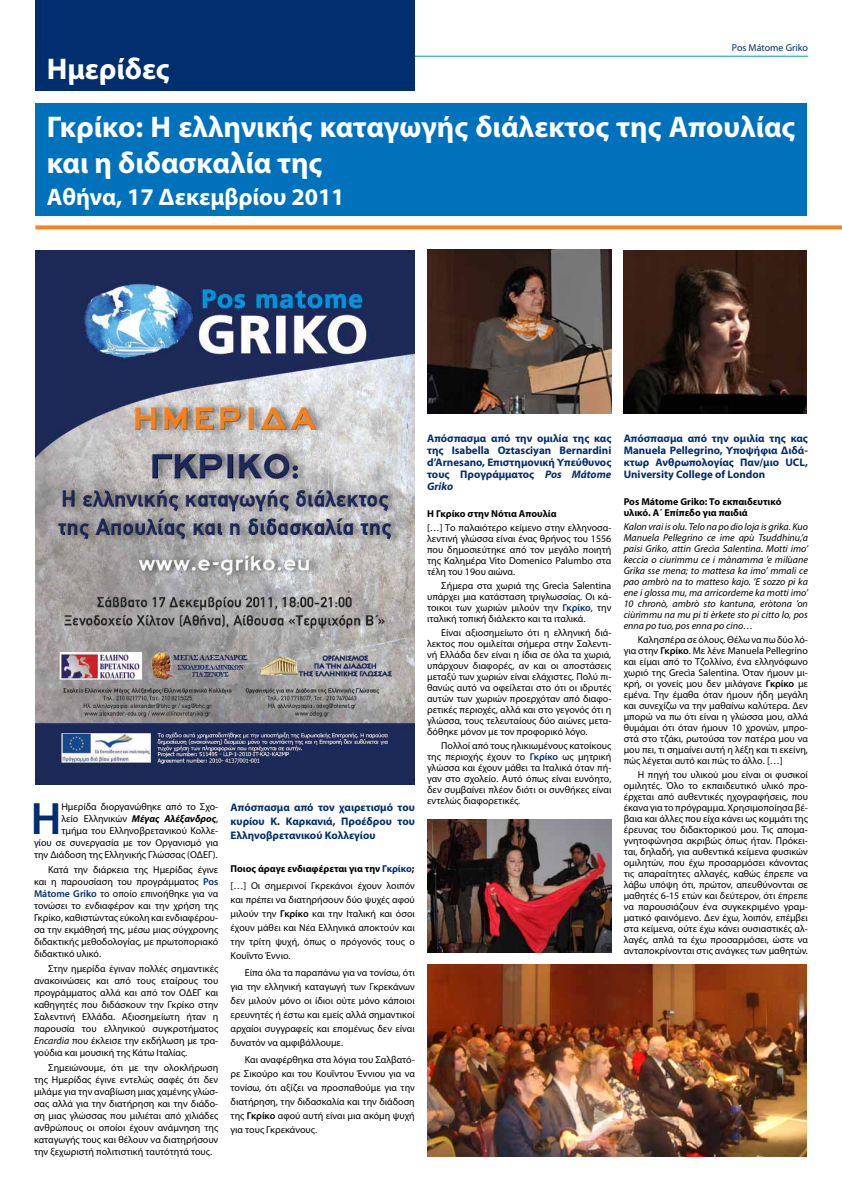
<style>
.page{position:relative;width:842px;height:1191px;background:#fff}
.page>*{position:absolute;margin:0;border:0;box-sizing:border-box;transform-origin:0 0}
.t1{font:600 45.6px "Myriad Pro";color:#002e6e}
.t2{font:700 30px/36px "Myriad Pro";color:#fff}
.t3{font:700 24px "Myriad Pro";color:#fff}
.t4{font:700 11px/12px "Myriad Pro";color:#002e6e;text-align:justify}
.t5{font:10px/11px "Myriad Pro";color:#000;text-align:justify}
.t6{font:italic 10px/11px "Myriad Pro";color:#000;text-align:justify}
.t7{font:700 10px/11px "Myriad Pro";color:#000}
.t8{font:10px "Myriad Pro";color:#002e6e}
.s1{font-weight:700;font-style:italic}
.s2{font-weight:600;color:#002e6e}
.s3{font-style:italic}
.s4{font-weight:700}
.s5{font-weight:700;color:#002e6e}
.s6{font-weight:600}
</style>
<div class="page">
<hr style="left:47px;top:56px;width:761px;height:1px;background:#0095da">
<img style="left:427px;top:249px;width:184px;height:165px">
<img style="left:624px;top:250px;width:182px;height:164px">
<img style="left:35px;top:250px;width:380px;height:534px">
<div style="left:35px;top:103px;width:771px;height:113px;background:#0072bc"></div>
<svg style="left:35px;top:225px;width:807px;height:4px;background:#f68f38"></svg>
<div style="left:35px;top:0;width:380px;height:91px;background:#002e6e"></div>
<img style="left:427px;top:964px;width:379px;height:193px">
<img style="left:427px;top:819px;width:184px;height:133px">
<h2 class="t2" style="left:47px;top:50px;width:124px">Ημερίδες</h2>
<p class="t8" style="left:732px;top:42px;width:78px">Pos Mátome Griko</p>
<h2 class="t2" style="left:47px;top:108px;width:750px">Γκρίκο: Η ελληνικής καταγωγής διάλεκτος της Απουλίας και η διδασκαλία της</h2>
<h3 class="t3" style="left:47px;top:181px;width:299px">Αθήνα, 17 Δεκεμβρίου 2011</h3>
<p class="t5" style="left:34px;top:800px;width:186px;line-height:12px;text-align:right">Ημερίδα διοργανώθηκε από το Σχο-<br>λείο Ελληνικών <span class="s1">Μέγας Αλέξανδρος</span>, τμήμα του Ελληνοβρετανικού Κολλε-<br>γίου σε συνεργασία με τον Οργανισμό για την Διάδοση της Ελληνικής Γλώσσας (ΟΔΕΓ).</p>
<p class="t5" style="left:34px;top:863px;width:186px;line-height:12px;text-indent:14px">Κατά την διάρκεια της Ημερίδας έγινε και η παρουσίαση του προγράμματος <span class="s2">Pos Mátome Griko</span> το οποίο επινοήθηκε για να τονώσει το ενδιαφέρον και την χρήση της Γκρίκο, καθιστώντας εύκολη και ενδιαφέρου&shy;σα την εκμάθησή της, μέσω μιας σύγχρονης διδακτικής μεθοδολογίας, με πρωτοποριακό διδακτικό υλικό.</p>
<p class="t5" style="left:34px;top:962px;width:186px;line-height:12px;text-indent:14px">Στην ημερίδα έγιναν πολλές σημαντικές ανακοινώσεις και από τους εταίρους του προγράμματος αλλά και από τον ΟΔΕΓ και καθηγητές που διδάσκουν την Γκρίκο στην Σαλεντινή Ελλάδα. Αξιοσημείωτη ήταν η παρουσία του ελληνικού συγκροτήματος <span class="s3">Εncardia</span> που έκλεισε την εκδήλωση με τρα&shy;γούδια και μουσική της Κάτω Ιταλίας.</p>
<p class="t5" style="left:34px;top:1061px;width:186px;line-height:12px;text-indent:14px">Σημειώνουμε, ότι με την ολοκλήρωση της Ημερίδας έγινε εντελώς σαφές ότι δεν μιλάμε για την αναβίωση μιας χαμένης γλώσ&shy;σας αλλά για την διατήρηση και την διάδο&shy;ση μιας γλώσσας που μιλιέται από χιλιάδες ανθρώπους οι οποίοι έχουν ανάμνηση της καταγωγής τους και θέλουν να διατηρήσουν την ξεχωριστή πολιτιστική ταυτότητά τους.</p>
<h1 class="t1" style="left:31px;top:789px;width:32px">Η</h1>
<p class="t4" style="left:231px;top:799px;width:186px;line-height:14px">Απόσπασμα από τον χαιρετισμό του κυρίου Κ. Καρκανιά, Προέδρου του Ελληνοβρετανικού Κολλεγίου</p>
<p class="t5" style="left:231px;top:860px;width:186px;line-height:16.8px"><span class="s4">Ποιος άραγε ενδιαφέρεται για την</span> <span class="s5">Γκρίκο</span><span class="s4">; </span>[…] Οι σημερινοί Γκρεκάνοι έχουν λοιπόν</p>
<p class="t5" style="left:231px;top:892px;width:186px;line-height:14px">και πρέπει να διατηρήσουν δύο ψυχές αφού μιλούν την <span class="s6">Γκρίκο</span> και την Ιταλική και όσοι έχουν μάθει και Νέα Ελληνικά αποκτούν και την τρίτη ψυχή, όπως ο πρόγονός τους ο Κουΐντο Έννιο.</p>
<p class="t5" style="left:231px;top:965px;width:186px;line-height:14px;text-indent:14px">Είπα όλα τα παραπάνω για να τονίσω, ότι για την ελληνική καταγωγή των Γκρεκάνων δεν μιλούν μόνο οι ίδιοι ούτε μόνο κάποιοι ερευνητές ή έστω και εμείς αλλά σημαντικοί αρχαίοι συγγραφείς και επομένως δεν είναι δυνατόν να αμφιβάλλουμε.</p>
<p class="t5" style="left:231px;top:1052px;width:186px;line-height:14px;text-indent:14px">Και αναφέρθηκα στα λόγια του Σαλβατό&shy;ρε Σικούρο και του Κουΐντου Έννιου για να τονίσω, ότι αξίζει να προσπαθούμε για την διατήρηση, την διδασκαλία και την διάδοση της <span class="s6">Γκρίκο</span> αφού αυτή είναι μια ακόμη ψυχή για τους Γκρεκάνους.</p>
<p class="t4" style="left:427px;top:432px;width:186px">Απόσπασμα από την ομιλία της κας της Isabella Oztasciyan Bernardini d’Arnesano, Επιστημονική Υπεύθυνος τους Προγράμματος <span class="s3">Pos Mátome Griko</span></p>
<p class="t7" style="left:427px;top:508px;width:131px">Η Γκρίκο στην Νότια Απουλία</p>
<p class="t5" style="left:427px;top:522px;width:186px">[…] Το παλαιότερο κείμενο στην ελληνοσα&shy;λεντινή γλώσσα είναι ένας θρήνος του 1556 που δημοσιεύτηκε από τον μεγάλο ποιητή της Καλημέρα Vito Domenico Palumbo στα τέλη του 19ου αιώνα.</p>
<p class="t5" style="left:427px;top:580px;width:186px;text-indent:14px">Σήμερα στα χωριά της Grecìa Salentina υπάρχει μια κατάσταση τριγλωσσίας. Οι κά&shy;τοικοι των χωριών μιλούν την <span class="s2">Γκρίκο</span>, την ιταλική τοπική διάλεκτο και τα ιταλικά.</p>
<p class="t5" style="left:427px;top:627px;width:186px;text-indent:14px">Είναι αξιοσημείωτο ότι η ελληνική διά&shy;λεκτος που ομιλείται σήμερα στην Σαλεντι&shy;νή Ελλάδα δεν είναι η ίδια σε όλα τα χωριά, υπάρχουν διαφορές, αν και οι αποστάσεις μεταξύ των χωριών είναι ελάχιστες. Πολύ πι&shy;θανώς αυτό να οφείλεται στο ότι οι ιδρυτές αυτών των χωριών προερχόταν από διαφο&shy;ρετικές περιοχές, αλλά και στο γεγονός ότι η γλώσσα, τους τελευταίους δύο αιώνες μετα&shy;δόθηκε μόνον με τον προφορικό λόγο.</p>
<p class="t5" style="left:427px;top:740px;width:186px;text-indent:14px">Πολλοί από τους ηλικιωμένους κατοίκους της περιοχής έχουν το <span class="s2">Γκρίκο</span> ως μητρική γλώσσα και έχουν μάθει τα Ιταλικά όταν πή&shy;γαν στο σχολείο. Αυτό όπως είναι ευνόητο, δεν συμβαίνει πλέον διότι οι συνθήκες είναι εντελώς διαφορετικές.</p>
<p class="t4" style="left:624px;top:432px;width:186px">Απόσπασμα από την ομιλία της κας Manuela Pellegrino, Υποψήφια Διδά&shy;κτωρ Ανθρωπολογίας Παν/μιο UCL, University College of London</p>
<p class="t7" style="left:624px;top:496px;width:159px">Pos Mátome Griko: Το εκπαιδευτικό υλικό. Α΄ Επίπεδο για παιδιά</p>
<p class="t6" style="left:624px;top:521px;width:186px">Kalon vrai is olu. Telo na po dio loja is grika. Kuo Manuela Pellegrino ce ime apù Tsuddhinu,’a paisi Griko, attin Grecìa Salentina. Motti imo’ keccia o ciurimmu ce i mànamma ’e milùane Grika sse mena; to mattesa ka imo’ mmali ce pao ambrò na to matteso kajo. ’E sozzo pi ka ene i glossa mu, ma arricordeme ka motti imo’ 10 chronò, ambrò sto kantuna, eròtona ’on ciùrimmu na mu pi ti èrkete sto pi citto lo, pos enna po tuo, pos enna po cino…</p>
<p class="t5" style="left:624px;top:634px;width:186px;text-indent:14px">Καλησπέρα σε όλους. Θέλω να πω δύο λό&shy;για στην <span class="s6">Γκρίκο</span>. Με λένε Manuela Pellegrino και είμαι από το Τζολλίνο, ένα ελληνόφωνο χωριό της Grecìa Salentina. Όταν ήμουν μι&shy;κρή, οι γονείς μου δεν μιλάγανε <span class="s6">Γκρίκο</span> με εμένα. Την έμαθα όταν ήμουν ήδη μεγάλη και συνεχίζω να την μαθαίνω καλύτερα. Δεν μπορώ να πω ότι είναι η γλώσσα μου, αλλά θυμάμαι ότι όταν ήμουν 10 χρονών, μπρο&shy;στά στο τζάκι, ρωτούσα τον πατέρα μου να μου πει, τι σημαίνει αυτή η λέξη και τι εκείνη, πώς λέγεται αυτό και πώς το άλλο. […]</p>
<p class="t5" style="left:624px;top:769px;width:186px;text-indent:14px">Η πηγή του υλικού μου είναι οι φυσικοί ομιλητές. Όλο το εκπαιδευτικό υλικό προ&shy;έρχεται από αυθεντικές ηχογραφήσεις, που έκανα για το πρόγραμμα. Χρησιμοποίησα βέ&shy;βαια και άλλες που είχα κάνει ως κομμάτι της έρευνας του διδακτορικού μου. Τις απομα&shy;γνητοφώνησα ακριβώς όπως ήταν. Πρόκει&shy;ται, δηλαδή, για αυθεντικά κείμενα φυσικών ομιλητών, που έχω προσαρμόσει κάνοντας τις απαραίτητες αλλαγές, καθώς έπρεπε να λάβω υπόψη ότι, πρώτον, απευθύνονται σε μαθητές 6-15 ετών και δεύτερον, ότι έπρεπε να παρουσιάζουν ένα συγκεκριμένο γραμ&shy;ματικό φαινόμενο. Δεν έχω, λοιπόν, επέμβει στα κείμενα, ούτε έχω κάνει ουσιαστικές αλ&shy;λαγές, απλά τα έχω προσαρμόσει, ώστε να ανταποκρίνονται στις ανάγκες των μαθητών.</p>
</div>
